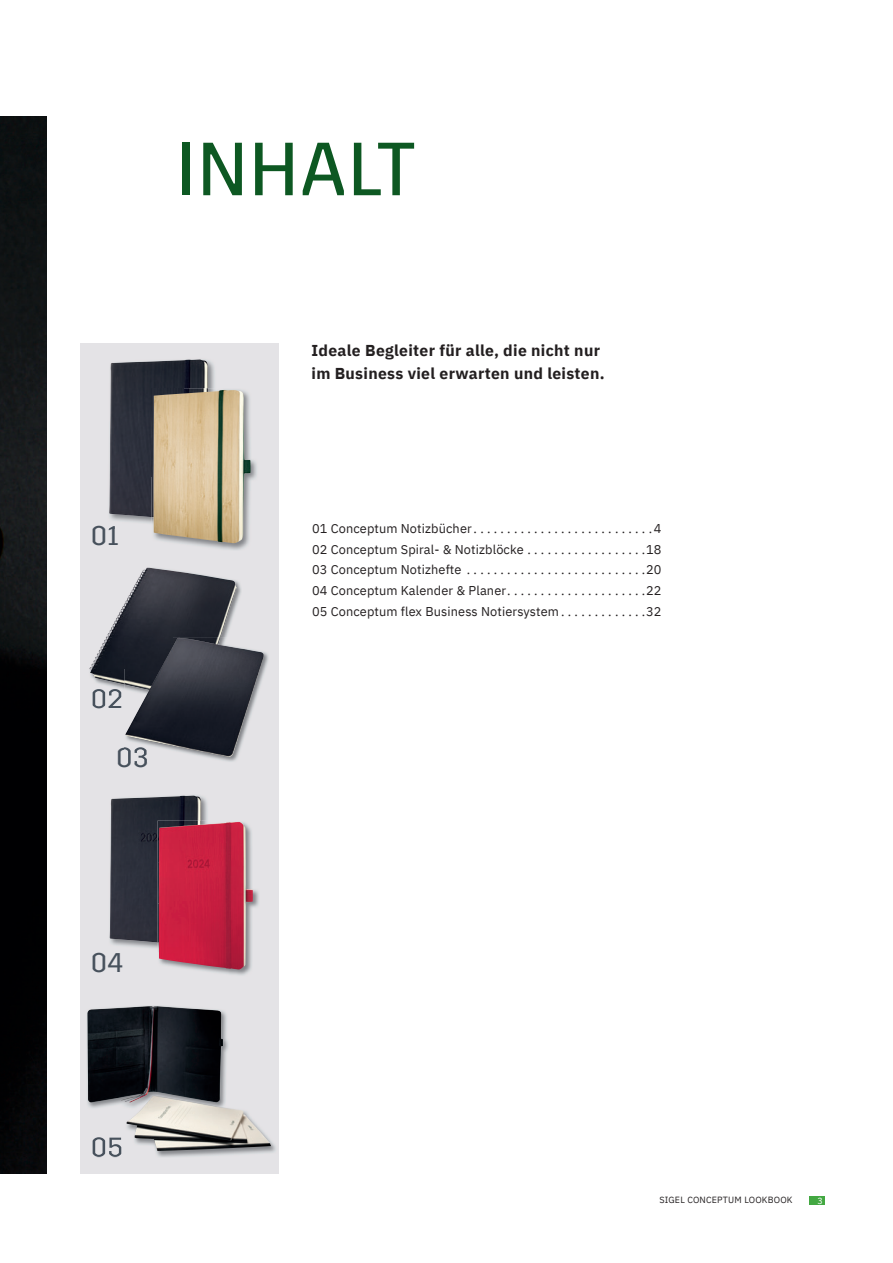
<style>
.page{position:relative;width:893px;height:1263px;background:#fff}
.page>*{position:absolute;margin:0;border:0;box-sizing:border-box;transform-origin:0 0}
.t1{font:75px "Trim";letter-spacing:.03em;color:#0d5822}
.t2{font:27px/58.2px "Trim";letter-spacing:.03em;color:#47515c}
.t3{font:700 15.75px/23.2px "IBM Plex Sans";letter-spacing:.02em;color:#231f20}
.t4{font:12.75px/20.7px "IBM Plex Sans";letter-spacing:.01em;color:#231f20;text-align:justify}
.t5{font:9px "IBM Plex Sans";letter-spacing:.02em;color:#231f20}
.t6{font:9px "IBM Plex Sans";color:#fff}
</style>
<div class="page">
<div style="left:809px;top:1196px;width:16px;height:8px;background:#43a842"></div>
<div style="left:80px;top:343px;width:199px;height:831px;background:#e4e3e6"></div>
<img style="left:0;top:116px;width:47px;height:1058px">
<img style="left:110px;top:360px;width:105px;height:163px">
<img style="left:109px;top:359px;width:99px;height:158px">
<img style="left:181px;top:389px;width:76px;height:161px">
<img style="left:152px;top:388px;width:59px;height:44px">
<img style="left:153px;top:390px;width:98px;height:153px">
<img style="left:109px;top:795px;width:99px;height:153px">
<img style="left:110px;top:796px;width:91px;height:146px">
<img style="left:158px;top:821px;width:101px;height:154px">
<img style="left:157px;top:821px;width:58px;height:131px">
<img style="left:157px;top:821px;width:45px;height:41px">
<img style="left:157px;top:862px;width:51px;height:42px">
<img style="left:157px;top:903px;width:44px;height:42px">
<img style="left:197px;top:822px;width:42px;height:3px">
<img style="left:92px;top:1141px;width:184px;height:16px">
<img style="left:93px;top:1151px;width:28px;height:6px">
<img style="left:87px;top:1006px;width:184px;height:145px">
<img style="left:89px;top:615px;width:36px;height:91px">
<img style="left:93px;top:689px;width:28px;height:17px">
<img style="left:118px;top:568px;width:29px;height:47px">
<img style="left:207px;top:637px;width:61px;height:125px">
<img style="left:128px;top:757px;width:19px;height:5px">
<img style="left:125px;top:637px;width:96px;height:1px">
<img style="left:125px;top:638px;width:139px;height:119px">
<h1 class="t1" style="left:177px;top:127px;width:240px">INHALT</h1>
<h2 class="t2" style="left:91px;top:507px;width:30px">01</h2>
<h2 class="t2" style="left:117px;top:670px;width:33px;text-indent:-26px">02<br>03</h2>
<p class="t3" style="left:311px;top:338px;width:295px">Ideale Begleiter für alle, die nicht nur im Business viel erwarten und leisten.</p>
<p class="t4" style="left:312px;top:517px;width:351px">01 Conceptum Notizbücher . . . . . . . . . . . . . . . . . . . . . . . . . . .4<br>02 Conceptum Spiral- &amp; Notizblöcke . . . . . . . . . . . . . . . . . .18<br>03 Conceptum Notizhefte . . . . . . . . . . . . . . . . . . . . . . . . . . .20<br>04 Conceptum Kalender &amp; Planer . . . . . . . . . . . . . . . . . . . . .22<br>05 Conceptum flex Business Notiersystem . . . . . . . . . . . . .32</p>
<h2 class="t2" style="left:91px;top:934px;width:34px">04</h2>
<p class="t5" style="left:659px;top:1193px;width:135px">SIGEL CONCEPTUM LOOKBOOK</p>
<p class="t6" style="left:817px;top:1193px;width:7px">3</p>
</div>
